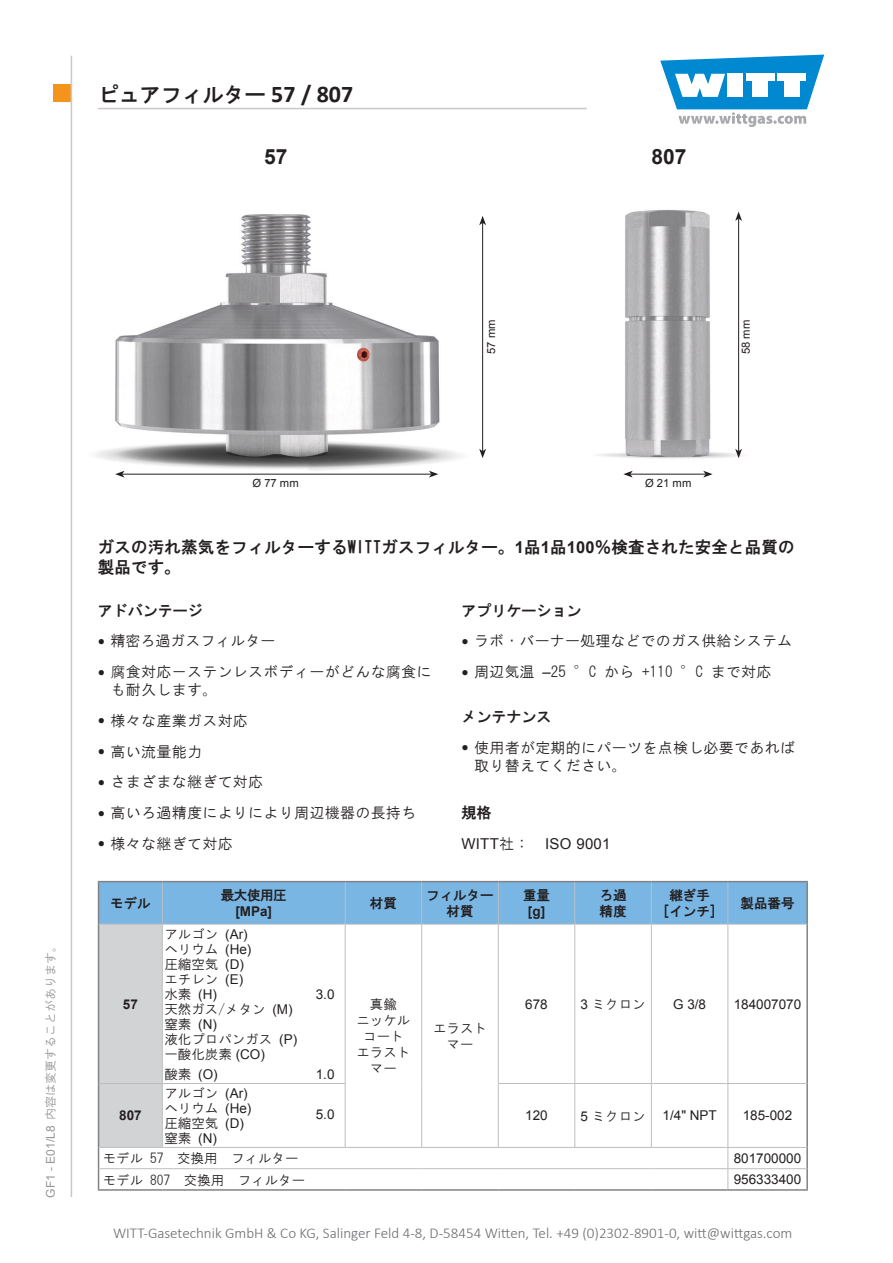
<style>
.page{position:relative;width:893px;height:1263px;background:#fff}
.page>*{position:absolute;margin:0;border:0;box-sizing:border-box;transform-origin:0 0}
.t1{font:21px "HG Gothic E";color:#231f20}
.Typ_Bez{font:700 21px "Arial";color:#231f20}
.Überschrift{font:16.5px/19.8px "HG Gothic E";letter-spacing:.01em;color:#231f20}
.t2{font:15px/18px "HG Gothic M";letter-spacing:.02em;color:#231f20}
.t3{font:300 15px "Calibri";color:#6b6c6f}
.Überschrift-2{font:15px "HG Gothic E";color:#231f20}
.Grundtext{font:15px "Arial";letter-spacing:.02em;color:#231f20}
.t4{font:15px "HG Gothic M";color:#231f20}
.TD{font:15px "HG Gothic E";color:#231f20}
.Einleitungstext{font:13.5px/15px "HG Gothic M";color:#231f20}
.Einleitungstext-2{font:13.5px "Arial";color:#231f20}
.Einleitungstext-3{font:13.5px/16.2px "HG Gothic E";color:#231f20;text-align:center}
.Einleitungstext-4{font:700 13.5px/16.2px "Arial";color:#231f20;text-align:center}
.t5{font:12px "HG Gothic M";color:#949698}
.t6{font:11.25px "Arial";color:#231f20}
.s1{font-family:"Calibri";font-weight:700;font-size:24px}
.s2{font-family:"Arial"}
.s3{font-family:"Arial";font-weight:700}
.s4{font-family:"Bookman Old Style";font-size:12px}
.s5{font-family:"HG Gothic M"}
.s6{font-family:"HG Gothic E";font-weight:400}
</style>
<div class="page">
<div style="left:53px;top:85px;width:17px;height:17px;background:#f5941d"></div>
<svg style="left:660px;top:55px;width:164px;height:72px"></svg>
<hr style="left:71px;top:56px;width:1px;height:1141px;background:#c7c9cb">
<hr style="left:98px;top:108px;width:489px;height:1px;background:#c7c9cb">
<img style="left:96px;top:214px;width:366px;height:260px">
<img style="left:597px;top:209px;width:147px;height:265px">
<hr style="left:122px;top:474px;width:309px;height:1px;background:#231f20">
<svg style="left:429px;top:471px;width:9px;height:7px"></svg>
<svg style="left:115px;top:471px;width:10px;height:7px"></svg>
<hr style="left:482px;top:223px;width:1px;height:228px;background:#231f20">
<svg style="left:479px;top:216px;width:7px;height:9px"></svg>
<svg style="left:479px;top:449px;width:7px;height:9px"></svg>
<hr style="left:630px;top:474px;width:76px;height:1px;background:#231f20">
<svg style="left:703px;top:471px;width:10px;height:7px"></svg>
<svg style="left:623px;top:471px;width:10px;height:7px"></svg>
<hr style="left:738px;top:219px;width:1px;height:232px;background:#231f20">
<svg style="left:735px;top:212px;width:7px;height:9px"></svg>
<svg style="left:735px;top:449px;width:7px;height:9px"></svg>
<hr style="left:98px;top:881px;width:64px;height:1px;background:#808285">
<hr style="left:162px;top:881px;width:183px;height:1px;background:#808285">
<hr style="left:345px;top:881px;width:77px;height:1px;background:#808285">
<hr style="left:422px;top:881px;width:76px;height:1px;background:#808285">
<hr style="left:498px;top:881px;width:77px;height:1px;background:#808285">
<hr style="left:575px;top:881px;width:76px;height:1px;background:#808285">
<hr style="left:651px;top:881px;width:77px;height:1px;background:#808285">
<hr style="left:728px;top:881px;width:80px;height:1px;background:#808285">
<hr style="left:806px;top:882px;width:2px;height:42px;background:#808285">
<hr style="left:806px;top:924px;width:2px;height:159px;background:#808285">
<hr style="left:806px;top:1083px;width:2px;height:64px;background:#808285">
<hr style="left:806px;top:1147px;width:2px;height:22px;background:#808285">
<hr style="left:806px;top:1169px;width:2px;height:20px;background:#808285">
<hr style="left:98px;top:1189px;width:64px;height:2px;background:#808285">
<hr style="left:162px;top:1189px;width:183px;height:2px;background:#808285">
<hr style="left:345px;top:1189px;width:77px;height:2px;background:#808285">
<hr style="left:422px;top:1189px;width:76px;height:2px;background:#808285">
<hr style="left:498px;top:1189px;width:77px;height:2px;background:#808285">
<hr style="left:575px;top:1189px;width:76px;height:2px;background:#808285">
<hr style="left:651px;top:1189px;width:77px;height:2px;background:#808285">
<hr style="left:728px;top:1189px;width:80px;height:2px;background:#808285">
<svg style="left:98px;top:882px;width:709px;height:307px"></svg>
<h1 class="t1" style="left:98px;top:84px;width:257px">ピュアフィルター <span class="s1">57 / 807</span></h1>
<p class="Typ_Bez" style="left:264px;top:143px;width:25px">57</p>
<p class="Typ_Bez" style="left:651px;top:143px;width:37px">807</p>
<p class="t6" style="left:484px;top:354px;width:36px;rotate:-90deg">57 mm</p>
<p class="t6" style="left:739px;top:354px;width:36px;rotate:-90deg">58 mm</p>
<p class="t5" style="left:44px;top:1197px;width:260px;rotate:-90deg"><span class="s2">GF1 - E01/L8</span> 内容は変更することがあります。</p>
<p class="t6" style="left:252px;top:475px;width:48px">Ø 77 mm</p>
<p class="t6" style="left:645px;top:475px;width:48px">Ø 21 mm</p>
<p class="Überschrift" style="left:98px;top:537px;width:698px">ガスの汚れ蒸気をフィルターするWITTガスフィルター。<span class="s3">1</span>品<span class="s3">1</span>品<span class="s3">100</span>％検査された安全と品質の製品です。</p>
<p class="Überschrift-2" style="left:98px;top:603px;width:107px">アドバンテージ</p>
<p class="t4" style="left:98px;top:633px;width:179px"><span class="s4">●</span> 精密ろ過ガスフィルター</p>
<p class="t2" style="left:111px;top:663px;width:323px;text-indent:-13px"><span class="s4">●</span> 腐食対応－ステンレスボディーがどんな腐食にも耐久します。</p>
<p class="t2" style="left:98px;top:711px;width:152px"><span class="s4">●</span> 様々な産業ガス対応</p>
<p class="t2" style="left:98px;top:742px;width:106px"><span class="s4">●</span> 高い流量能力</p>
<p class="t2" style="left:98px;top:773px;width:167px"><span class="s4">●</span> さまざまな継ぎて対応</p>
<p class="t2" style="left:98px;top:804px;width:320px"><span class="s4">●</span> 高いろ過精度によりにより周辺機器の長持ち</p>
<p class="t2" style="left:98px;top:834px;width:136px"><span class="s4">●</span> 様々な継ぎて対応</p>
<p class="Überschrift-2" style="left:461px;top:603px;width:121px">アプリケーション</p>
<p class="t2" style="left:461px;top:632px;width:332px"><span class="s4">●</span> ラボ・バーナー処理などでのガス供給システム</p>
<p class="t2" style="left:461px;top:663px;width:311px"><span class="s4">●</span> 周辺気温 <span class="s2">–</span>25 °C から +110 °C まで対応</p>
<p class="Überschrift-2" style="left:461px;top:709px;width:91px">メンテナンス</p>
<p class="t2" style="left:474px;top:738px;width:323px;text-indent:-13px"><span class="s4">●</span> 使用者が定期的にパーツを点検し必要であれば取り替えてください。</p>
<p class="TD" style="left:461px;top:805px;width:31px">規格</p>
<p class="Grundtext" style="left:461px;top:834px;width:151px">WITT<span class="s5">社：　</span>ISO 9001</p>
<p class="Einleitungstext-3" style="left:110px;top:895px;width:42px">モデル</p>
<p class="Einleitungstext-3" style="left:221px;top:887px;width:67px">最大使用圧<span class="s3">[MPa]</span></p>
<p class="Einleitungstext-3" style="left:370px;top:895px;width:28px">材質</p>
<p class="Einleitungstext-3" style="left:426px;top:887px;width:69px">フィルター材質</p>
<p class="Einleitungstext-4" style="left:523px;top:888px;width:28px"><span class="s6">重量</span>[g]</p>
<p class="Einleitungstext-3" style="left:600px;top:887px;width:28px;text-align:left">ろ過精度</p>
<p class="Einleitungstext-3" style="left:663px;top:887px;width:55px">継ぎ手<br>[インチ]</p>
<p class="Einleitungstext-3" style="left:740px;top:895px;width:55px">製品番号</p>
<p class="Einleitungstext-4" style="left:123px;top:996px;width:17px">57</p>
<p class="Einleitungstext-4" style="left:119px;top:1108px;width:24px">807</p>
<p class="Einleitungstext" style="left:164px;top:926px;width:88px">アルゴン <span class="s2">(Ar)</span>ヘリウム <span class="s2">(He)</span>圧縮空気 <span class="s2">(D)</span>エチレン <span class="s2">(E)</span>水素 <span class="s2">(H)</span></p>
<p class="Einleitungstext-2" style="left:316px;top:985px;width:20px">3.0</p>
<p class="Einleitungstext" style="left:164px;top:1001px;width:134px">天然ガス/メタン <span class="s2">(M)</span>窒素 <span class="s2">(N)<br></span>液化プロパンガス <span class="s2">(P)</span>一酸化炭素 <span class="s2">(CO)</span></p>
<p class="Einleitungstext-2" style="left:164px;top:1066px;width:55px"><span class="s5">酸素</span> (O)</p>
<p class="Einleitungstext-2" style="left:316px;top:1066px;width:20px">1.0</p>
<p class="Einleitungstext" style="left:164px;top:1086px;width:88px">アルゴン <span class="s2">(Ar)</span>ヘリウム <span class="s2">(He)</span>圧縮空気 <span class="s2">(D)</span></p>
<p class="Einleitungstext-2" style="left:164px;top:1129px;width:54px"><span class="s5">窒素</span> (N)</p>
<p class="Einleitungstext-2" style="left:316px;top:1105px;width:20px">5.0</p>
<p class="Einleitungstext" style="left:356px;top:995px;width:55px;line-height:16.2px;text-align:center">真鍮<br>ニッケルコートエラストマー</p>
<p class="Einleitungstext" style="left:433px;top:1020px;width:55px;line-height:16.2px;text-align:center">エラストマー</p>
<p class="Einleitungstext-2" style="left:525px;top:995px;width:24px">678</p>
<p class="Einleitungstext" style="left:580px;top:997px;width:67px"><span class="s2">3</span> ミクロン</p>
<p class="Einleitungstext-2" style="left:673px;top:995px;width:35px">G 3/8</p>
<p class="Einleitungstext-2" style="left:734px;top:995px;width:69px">184007070</p>
<p class="Einleitungstext-2" style="left:525px;top:1107px;width:24px">120</p>
<p class="Einleitungstext" style="left:580px;top:1108px;width:67px"><span class="s2">5</span> ミクロン</p>
<p class="Einleitungstext-2" style="left:663px;top:1107px;width:56px">1/4" NPT</p>
<p class="Einleitungstext-2" style="left:743px;top:1107px;width:51px">185-002</p>
<p class="Einleitungstext" style="left:103px;top:1151px;width:197px">モデル 57　交換用　フィルター</p>
<p class="Einleitungstext-2" style="left:734px;top:1149px;width:69px">801700000</p>
<p class="Einleitungstext" style="left:103px;top:1172px;width:204px">モデル 807　交換用　フィルター</p>
<p class="Einleitungstext-2" style="left:734px;top:1171px;width:69px">956333400</p>
<p class="t3" style="left:113px;top:1224px;width:681px">WITT-Gasetechnik GmbH &amp; Co KG, Salinger Feld 4-8, D-58454 Witten, Tel. +49 (0)2302-8901-0, witt@wittgas.com</p>
</div>
